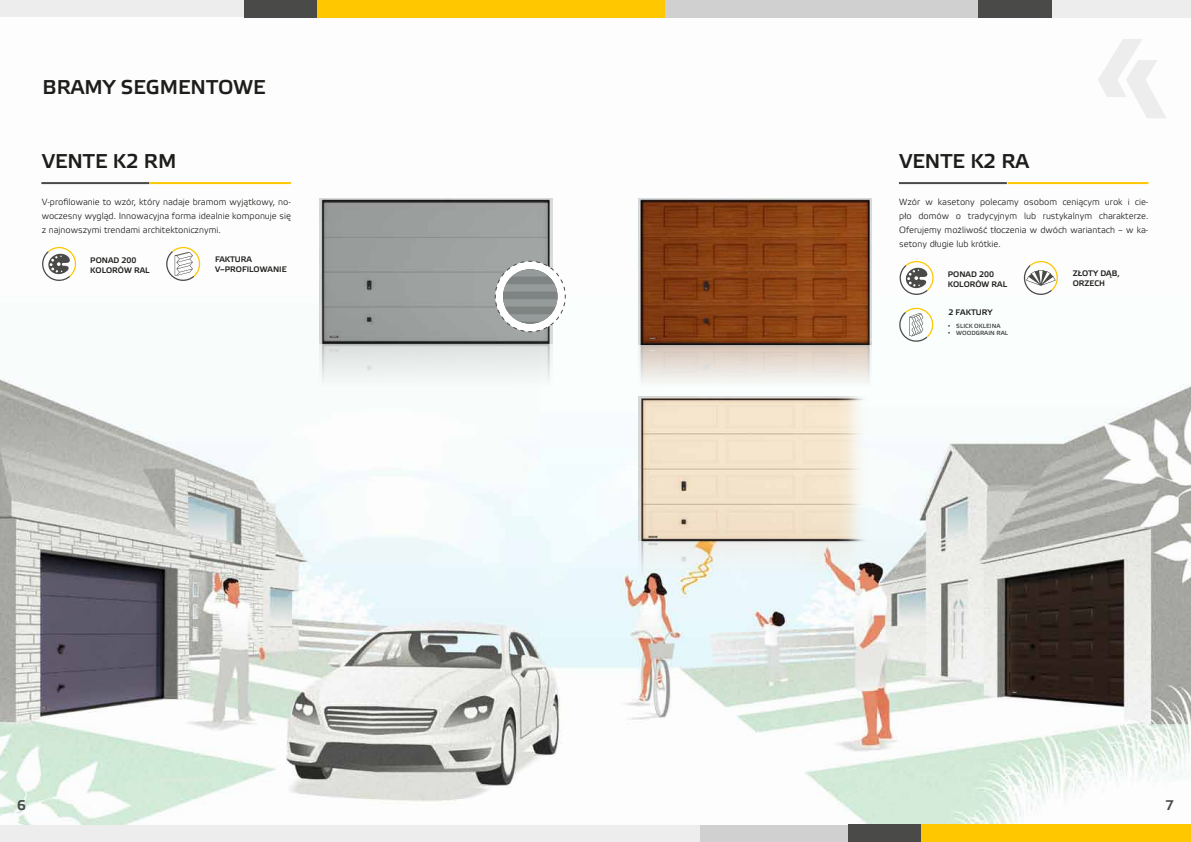
<style>
.page{position:relative;width:1191px;height:842px;background:#fff}
.page>*{position:absolute;margin:0;border:0;box-sizing:border-box;transform-origin:0 0}
.t1{font:700 20px "Elektra Light Pro";color:#1d1d1b}
.t2{font:700 14px "Elektra Light Pro";color:#4a4a49}
.t3{font:9px/14px "Elektra Light Pro";color:#1d1d1b;text-align:justify}
.t4{font:700 8px/9.6px "Elektra Light Pro";color:#1d1d1b}
.t5{font:700 6px/7.2px "Elektra Light Pro";color:#4a4a49}
</style>
<div class="page">
<img style="left:0;top:17px;width:1191px;height:808px">
<svg style="left:899px;top:307px;width:34px;height:35px"></svg>
<div style="left:0;top:825px;width:700px;height:17px;background:#ededed"></div>
<div style="left:700px;top:825px;width:148px;height:17px;background:#d0d0d0"></div>
<div style="left:848px;top:825px;width:73px;height:17px;background:#4a4a49"></div>
<div style="left:921px;top:825px;width:270px;height:17px;background:#fec700"></div>
<div style="left:0;top:0;width:244px;height:17px;background:#ededed"></div>
<div style="left:665px;top:0;width:313px;height:17px;background:#d0d0d0"></div>
<div style="left:244px;top:0;width:73px;height:17px;background:#4a4a49"></div>
<div style="left:317px;top:0;width:348px;height:17px;background:#fec700"></div>
<div style="left:978px;top:0;width:74px;height:17px;background:#4a4a49"></div>
<div style="left:1052px;top:0;width:139px;height:17px;background:#ededed"></div>
<svg style="left:1098px;top:39px;width:68px;height:79px"></svg>
<hr style="left:899px;top:182px;width:108px;height:2px;background:#4a4a49">
<hr style="left:1007px;top:182px;width:141px;height:2px;background:#fec700">
<img style="left:638px;top:199px;width:233px;height:188px">
<svg style="left:166px;top:247px;width:34px;height:34px"></svg>
<hr style="left:41px;top:182px;width:108px;height:2px;background:#4a4a49">
<hr style="left:150px;top:182px;width:141px;height:2px;background:#fec700">
<img style="left:320px;top:198px;width:233px;height:188px">
<svg style="left:42px;top:247px;width:34px;height:34px"></svg>
<svg style="left:899px;top:261px;width:35px;height:34px"></svg>
<svg style="left:1023px;top:261px;width:35px;height:34px"></svg>
<svg style="left:494px;top:260px;width:72px;height:73px"></svg>
<img style="left:503px;top:269px;width:54px;height:55px;border-radius:27px">
<img style="left:638px;top:397px;width:229px;height:180px">
<svg style="left:948px;top:325px;width:2px;height:9px"></svg>
<h1 class="t1" style="left:43px;top:76px;width:16px">BRAMY</h1>
<h1 class="t1" style="left:121px;top:76px;width:16px">SEGMENTOWE</h1>
<h1 class="t1" style="left:42px;top:150px;width:136px">VENTE K2 RM</h1>
<p class="t3" style="left:42px;top:195px;width:251px">V-profilowanie to wzór, który nadaje bramom wyjątkowy, no&shy;woczesny wygląd. Innowacyjna forma idealnie komponuje się z najnowszymi trendami architektonicznymi.</p>
<p class="t4" style="left:90px;top:256px;width:61px">PONAD 200<br>KOLORÓW RAL</p>
<p class="t4" style="left:215px;top:255px;width:73px">FAKTURA<br>V–PROFILOWANIE</p>
<h1 class="t1" style="left:899px;top:150px;width:131px">VENTE K2 RA</h1>
<p class="t3" style="left:899px;top:195px;width:251px">Wzór w kasetony polecamy osobom ceniącym urok i cie&shy;pło domów o tradycyjnym lub rustykalnym charakterze.<br>Oferujemy możliwość tłoczenia w dwóch wariantach – w ka&shy;setony długie lub krótkie.</p>
<p class="t4" style="left:947px;top:270px;width:61px">PONAD 200<br>KOLORÓW RAL</p>
<p class="t4" style="left:1072px;top:269px;width:48px">ZŁOTY DĄB,<br>ORZECH</p>
<p class="t4" style="left:948px;top:307px;width:46px">2 FAKTURY</p>
<p class="t5" style="left:956px;top:323px;width:53px">SLICK OKLEINA<br>WOODGRAIN RAL</p>
<h2 class="t2" style="left:17px;top:797px;width:10px">6</h2>
<h2 class="t2" style="left:1165px;top:797px;width:10px">7</h2>
</div>
